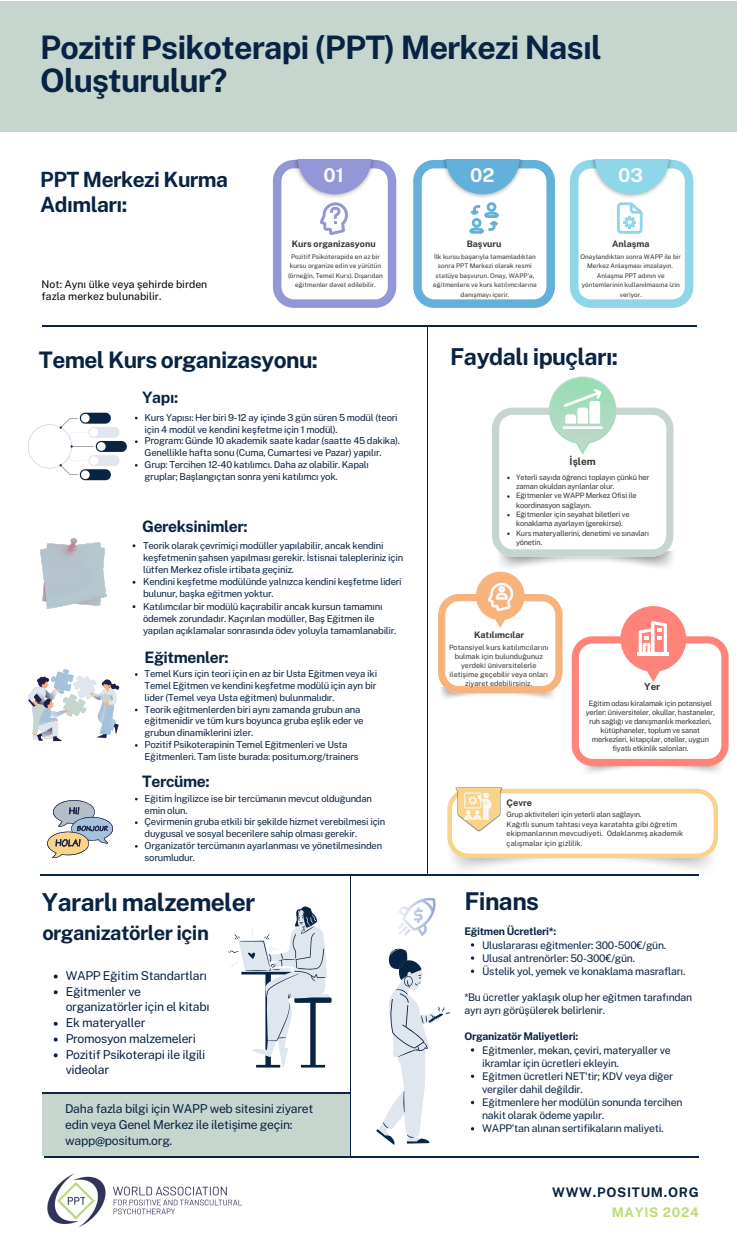
<style>
.page{position:relative;width:737px;height:1241px;background:#fff}
.page>*{position:absolute;margin:0;border:0;box-sizing:border-box;transform-origin:0 0}
.t1{font:700 32.38px/33.4px "Public Sans";letter-spacing:-.025em;color:#092342}
.t2{font:700 24.68px "Public Sans";letter-spacing:-.025em;color:#092342}
.t3{font:700 24.5px "Public Sans";letter-spacing:-.025em;color:#092342}
.t4{font:700 23.28px "Public Sans";letter-spacing:-.025em;color:#092342}
.t5{font:700 22.75px "Public Sans";letter-spacing:-.025em;color:#092342}
.t6{font:700 21px/25.2px "Public Sans";letter-spacing:-.025em;color:#092342}
.t7{font:700 20.12px "Public Sans";letter-spacing:-.025em;color:#092342}
.t8{font:700 19.16px "Public Sans";color:#f8f8f8}
.t9{font:700 15.75px "Public Sans";letter-spacing:-.025em;color:#092342}
.t10{font:700 13.21px "Public Sans";letter-spacing:.055em;color:#092342}
.t11{font:700 13.21px "Public Sans";letter-spacing:.055em;color:#beda74}
.t12{font:12.25px/15.8px "Public Sans";letter-spacing:-.025em;color:#092342}
.t13{font:10.5px/13.1px "Public Sans";letter-spacing:-.025em;color:#092342}
.t14{font:10.5px/12.4px "Public Sans";color:#000}
.t15{font:700 10.5px "Public Sans";letter-spacing:-.025em;color:#092342}
.t16{font:700 10.06px "Public Sans";color:#343432}
.t17{font:700 9.71px "Public Sans";color:#343432}
.t18{font:9.54px/11.8px "Public Sans";letter-spacing:-.025em;color:#092342}
.t19{font:700 9.19px "Public Sans";color:#343432}
.t20{font:700 8.92px "Public Sans";color:#343432}
.t21{font:7.44px/9px "Public Sans";letter-spacing:-.025em;color:#343432}
.t22{font:7.44px/9.5px "Public Sans";color:#343432}
.t23{font:7.26px/9px "Public Sans";color:#343432;text-align:center}
.t24{font:6.39px/9.4px "Public Sans";color:#343432;text-align:center}
</style>
<div class="page">
<hr style="left:427px;top:326px;width:1px;height:548px;background:#092342">
<hr style="left:350px;top:875px;width:1px;height:281px;background:#092342">
<hr style="left:40px;top:874px;width:658px;height:1px;background:#092342">
<hr style="left:42px;top:325px;width:654px;height:2px;background:#092342">
<div style="left:42px;top:1092px;width:308px;height:63px;background:#c6d6ce"></div>
<hr style="left:44px;top:1155px;width:655px;height:2px;background:#092342">
<hr style="left:42px;top:1092px;width:307px;height:1px;background:#092342">
<svg style="left:376px;top:948px;width:74px;height:196px"></svg>
<svg style="left:273px;top:160px;width:123px;height:148px"></svg>
<svg style="left:413px;top:160px;width:142px;height:148px"></svg>
<svg style="left:570px;top:160px;width:123px;height:148px"></svg>
<div style="left:0;top:1px;width:737px;height:131px;background:#c6d6ce"></div>
<svg style="left:54px;top:974px;width:4px;height:4px"></svg>
<svg style="left:54px;top:990px;width:4px;height:4px"></svg>
<svg style="left:54px;top:1021px;width:4px;height:4px"></svg>
<svg style="left:54px;top:1037px;width:4px;height:4px"></svg>
<svg style="left:54px;top:1053px;width:4px;height:4px"></svg>
<img style="left:47px;top:1173px;width:194px;height:54px">
<svg style="left:398px;top:897px;width:38px;height:38px"></svg>
<img style="left:445px;top:858px;width:267px;height:18px">
<svg style="left:447px;top:787px;width:271px;height:71px"></svg>
<svg style="left:438px;top:571px;width:124px;height:122px"></svg>
<svg style="left:571px;top:606px;width:157px;height:160px"></svg>
<hr style="left:637px;top:652px;width:31px;height:3px;background:#fff">
<svg style="left:228px;top:906px;width:103px;height:162px"></svg>
<svg style="left:28px;top:669px;width:91px;height:72px"></svg>
<svg style="left:47px;top:800px;width:66px;height:57px"></svg>
<svg style="left:28px;top:412px;width:99px;height:68px"></svg>
<img style="left:41px;top:538px;width:65px;height:70px">
<svg style="left:492px;top:376px;width:181px;height:180px"></svg>
<p class="t1" style="left:40px;top:30px;width:563px">Pozitif Psikoterapi (PPT) Merkezi Nasıl<br>Oluşturulur?</p>
<p class="t6" style="left:40px;top:167px;width:189px">PPT Merkezi Kurma<br>Adımları:</p>
<p class="t8" style="left:323px;top:164px;width:22px">01</p>
<p class="t20" style="left:292px;top:238px;width:85px">Kurs organizasyonu</p>
<p class="t8" style="left:470px;top:164px;width:26px">02</p>
<p class="t20" style="left:467px;top:238px;width:36px">Başvuru</p>
<p class="t8" style="left:618px;top:164px;width:27px">03</p>
<p class="t20" style="left:612px;top:238px;width:39px">Anlaşma</p>
<p class="t14" style="left:42px;top:277px;width:167px">Not: Aynı ülke veya şehirde birden fazla merkez bulunabilir.</p>
<p class="t24" style="left:288px;top:252px;width:96px">Pozitif Psikoterapide en az bir kursu organize edin ve yürütün (örneğin, Temel Kurs). Dışarıdan eğitmenler davet edilebilir.</p>
<h4 class="t5" style="left:39px;top:346px;width:280px">Temel Kurs organizasyonu:</h4>
<p class="t9" style="left:142px;top:388px;width:38px">Yapı:</p>
<p class="t18" style="left:145px;top:411px;width:255px">Kurs Yapısı: Her biri 9-12 ay içinde 3 gün süren 5 modül (teori için 4 modül ve kendini keşfetme için 1 modül).</p>
<h4 class="t18" style="left:145px;top:435px;width:257px">Program: Günde 10 akademik saate kadar (saatte 45 dakika).<br>Genellikle hafta sonu (Cuma, Cumartesi ve Pazar) yapılır.</h4>
<p class="t18" style="left:145px;top:458px;width:226px">Grup: Tercihen 12-40 katılımcı. Daha az olabilir. Kapalı gruplar; Başlangıçtan sonra yeni katılımcı yok.</p>
<p class="t9" style="left:142px;top:517px;width:107px">Gereksinimler:</p>
<p class="t18" style="left:143px;top:539px;width:261px;line-height:12.2px">Teorik olarak çevrimiçi modüller yapılabilir, ancak kendini keşfetmenin şahsen yapılması gerekir. İstisnai talepleriniz için lütfen Merkez ofisle irtibata geçiniz.</p>
<p class="t18" style="left:143px;top:575px;width:260px;line-height:12.2px">Kendini keşfetme modülünde yalnızca kendini keşfetme lideri bulunur, başka eğitmen yoktur.</p>
<p class="t18" style="left:143px;top:600px;width:255px;line-height:12.2px">Katılımcılar bir modülü kaçırabilir ancak kursun tamamını ödemek zorundadır. Kaçırılan modüller, Baş Eğitmen ile yapılan açıklamalar sonrasında ödev yoluyla tamamlanabilir.</p>
<p class="t18" style="left:145px;top:667px;width:234px;text-align:justify">Temel Kurs için teori için en az bir Usta Eğitmen veya iki Temel Eğitmen ve kendini keşfetme modülü için ayrı bir lider (Temel veya Usta eğitmen) bulunmalıdır.</p>
<p class="t18" style="left:145px;top:703px;width:220px">Teorik eğitmenlerden biri aynı zamanda grubun ana eğitmenidir ve tüm kurs boyunca gruba eşlik eder ve grubun dinamiklerini izler.</p>
<p class="t18" style="left:145px;top:738px;width:216px">Pozitif Psikoterapinin Temel Eğitmenleri ve Usta<br>Eğitmenleri. Tam liste burada: positum.org/trainers</p>
<p class="t18" style="left:145px;top:792px;width:229px">Eğitim İngilizce ise bir tercümanın mevcut olduğundan emin olun.</p>
<p class="t18" style="left:145px;top:816px;width:242px">Çevirmenin gruba etkili bir şekilde hizmet verebilmesi için duygusal ve sosyal becerilere sahip olması gerekir.</p>
<p class="t18" style="left:145px;top:839px;width:239px">Organizatör tercümanın ayarlanması ve yönetilmesinden sorumludur.</p>
<p class="t9" style="left:144px;top:647px;width:86px">Eğitmenler:</p>
<h4 class="t9" style="left:142px;top:772px;width:69px">Tercüme:</h4>
<h3 class="t2" style="left:42px;top:887px;width:215px">Yararlı malzemeler</h3>
<p class="t7" style="left:42px;top:921px;width:168px">organizatörler için</p>
<p class="t12" style="left:66px;top:967px;width:143px">WAPP Eğitim Standartları</p>
<p class="t12" style="left:66px;top:983px;width:145px">Eğitmenler ve organizatörler için el kitabı</p>
<p class="t12" style="left:66px;top:1014px;width:81px">Ek materyaller</p>
<p class="t12" style="left:66px;top:1030px;width:132px">Promosyon malzemeleri</p>
<p class="t12" style="left:66px;top:1046px;width:141px">Pozitif Psikoterapi ile ilgili videolar</p>
<p class="t12" style="left:65px;top:1100px;width:250px">Daha fazla bilgi için WAPP web sitesini ziyaret edin veya Genel Merkez ile iletişime geçin: wapp@positum.org.</p>
<p class="t24" style="left:433px;top:252px;width:105px">İlk kursu başarıyla tamamladıktan sonra PPT Merkezi olarak resmi statüye başvurun. Onay, WAPP'a, eğitmenlere ve kurs katılımcılarına danışmayı içerir.</p>
<p class="t24" style="left:580px;top:252px;width:102px">Onaylandıktan sonra WAPP ile bir<br>Merkez Anlaşması imzalayın.<br>Anlaşma PPT adının ve yöntemlerinin kullanılmasına izin veriyor.</p>
<h1 class="t4" style="left:450px;top:343px;width:169px">Faydalı ipuçları:</h1>
<p class="t16" style="left:569px;top:456px;width:28px">İşlem</p>
<p class="t21" style="left:516px;top:472px;width:135px;line-height:9.3px">Yeterli sayıda öğrenci toplayın çünkü her zaman okuldan ayrılanlar olur.</p>
<p class="t21" style="left:516px;top:491px;width:122px;line-height:9.3px">Eğitmenler ve WAPP Merkez Ofisi ile koordinasyon sağlayın.</p>
<p class="t21" style="left:516px;top:509px;width:115px;line-height:9.3px">Eğitmenler için seyahat biletleri ve konaklama ayarlayın (gerekirse).</p>
<h4 class="t21" style="left:516px;top:528px;width:135px;line-height:9.3px">Kurs materyallerini, denetimi ve sınavları yönetin.</h4>
<p class="t20" style="left:474px;top:629px;width:52px">Katılımcılar</p>
<p class="t23" style="left:449px;top:643px;width:101px">Potansiyel kurs katılımcılarını bulmak için bulunduğunuz yerdeki üniversitelerle iletişime geçebilir veya onları ziyaret edebilirsiniz.</p>
<p class="t19" style="left:506px;top:797px;width:27px">Çevre</p>
<p class="t17" style="left:644px;top:681px;width:18px">Yer</p>
<p class="t21" style="left:586px;top:698px;width:131px;text-align:center">Eğitim odası kiralamak için potansiyel yerler: üniversiteler, okullar, hastaneler, ruh sağlığı ve danışmanlık merkezleri, kütüphaneler, toplum ve sanat merkezleri, kitapçılar, oteller, uygun fiyatlı etkinlik salonları.</p>
<p class="t21" style="left:506px;top:810px;width:136px">Grup aktiviteleri için yeterli alan sağlayın.</p>
<p class="t22" style="left:506px;top:819px;width:178px">Kağıtlı sunum tahtası veya karatahta gibi öğretim ekipmanlarının mevcudiyeti. Odaklanmış akademik çalışmalar için gizlilik.</p>
<p class="t3" style="left:464px;top:887px;width:76px">Finans</p>
<p class="t15" style="left:464px;top:925px;width:94px">Eğitmen Ücretleri*:</p>
<p class="t13" style="left:482px;top:938px;width:185px">Uluslararası eğitmenler: 300-500€/gün.</p>
<p class="t13" style="left:482px;top:951px;width:154px">Ulusal antrenörler: 50-300€/gün.</p>
<p class="t13" style="left:482px;top:964px;width:205px">Üstelik yol, yemek ve konaklama masrafları.</p>
<p class="t13" style="left:464px;top:990px;width:229px">*Bu ücretler yaklaşık olup her eğitmen tarafından ayrı ayrı görüşülerek belirlenir.</p>
<p class="t15" style="left:464px;top:1030px;width:115px">Organizatör Maliyetleri:</p>
<p class="t13" style="left:482px;top:1043px;width:190px">Eğitmenler, mekan, çeviri, materyaller ve ikramlar için ücretleri ekleyin.</p>
<h2 class="t13" style="left:482px;top:1069px;width:192px">Eğitmen ücretleri NET'tir; KDV veya diğer vergiler dahil değildir.</h2>
<h2 class="t13" style="left:482px;top:1095px;width:202px">Eğitmenlere her modülün sonunda tercihen nakit olarak ödeme yapılır.</h2>
<p class="t13" style="left:482px;top:1121px;width:183px">WAPP'tan alınan sertifikaların maliyeti.</p>
<p class="t10" style="left:552px;top:1184px;width:148px">WWW.POSITUM.ORG</p>
<p class="t11" style="left:611px;top:1204px;width:89px">MAYIS 2024</p>
</div>
